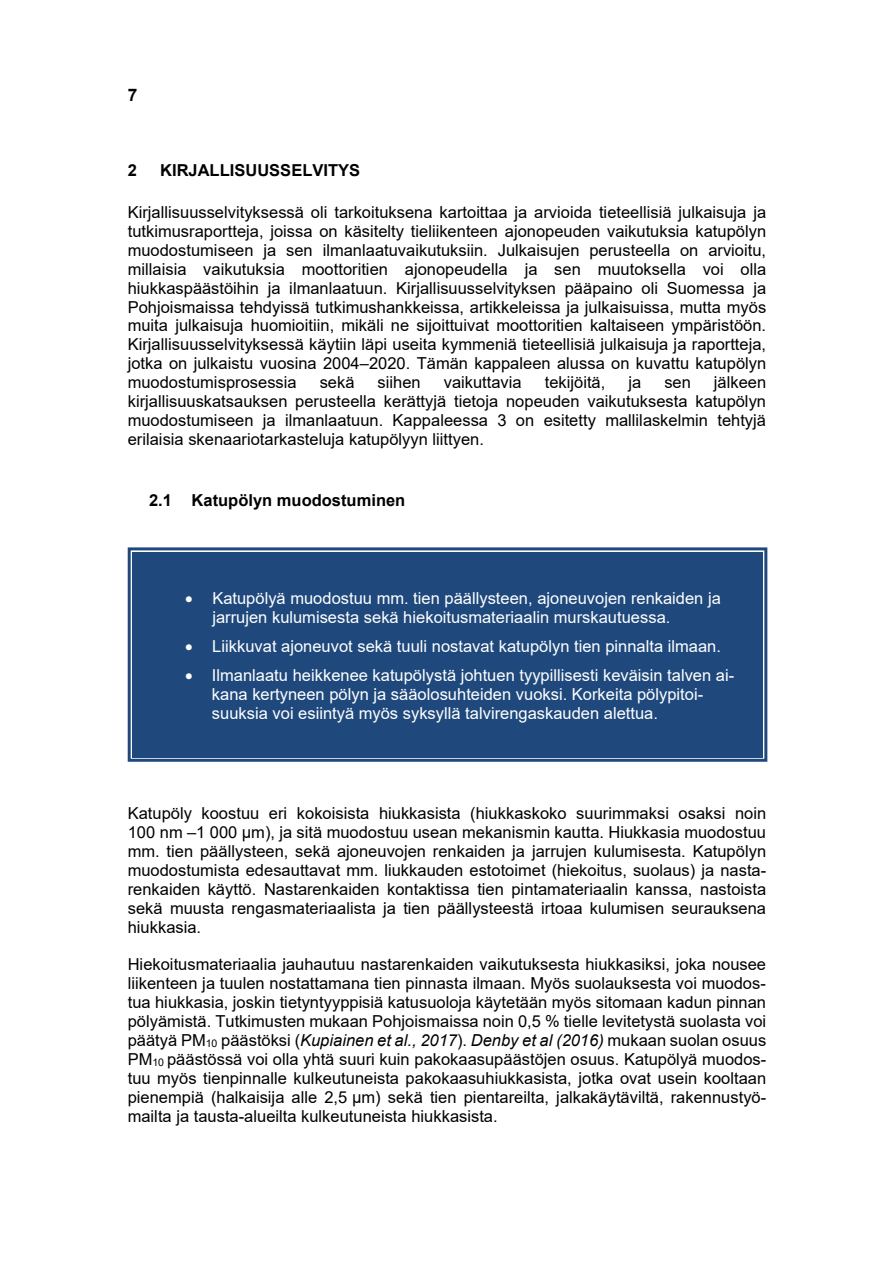
<style>
.page{position:relative;width:894px;height:1263px;background:#fff}
.page>*{position:absolute;margin:0;border:0;box-sizing:border-box;transform-origin:0 0}
.t1{font:700 17.25px "Arial";color:#000}
.t2{font:16.5px/19px "Arial";color:#000;text-align:justify}
.t3{font:16.5px/19px "Arial";color:#fff}
.t4{font:700 16.5px "Arial";color:#000}
.s1{font-style:italic}
</style>
<div class="page">
<div style="left:128px;top:547px;width:639px;height:215px;background:#1f497d"></div>
<p class="t1" style="left:128px;top:83px;width:11px">7</p>
<h1 class="t4" style="left:128px;top:159px;width:11px">2</h1>
<h1 class="t4" style="left:160px;top:159px;width:201px">KIRJALLISUUSSELVITYS</h1>
<p class="t2" style="left:128px;top:202px;width:639px">Kirjallisuusselvityksessä oli tarkoituksena kartoittaa ja arvioida tieteellisiä julkaisuja ja tutkimusraportteja, joissa on käsitelty tieliikenteen ajonopeuden vaikutuksia katupölyn muodostumiseen ja sen ilmanlaatuvaikutuksiin. Julkaisujen perusteella on arvioitu, millaisia vaikutuksia moottoritien ajonopeudella ja sen muutoksella voi olla hiukkaspäästöihin ja ilmanlaatuun. Kirjallisuusselvityksen pääpaino oli Suomessa ja Pohjoismaissa tehdyissä tutkimushankkeissa, artikkeleissa ja julkaisuissa, mutta myös muita julkaisuja huomioitiin, mikäli ne sijoittuivat moottoritien kaltaiseen ympäristöön.<br>Kirjallisuusselvityksessä käytiin läpi useita kymmeniä tieteellisiä julkaisuja ja raportteja, jotka on julkaistu vuosina 2004–2020. Tämän kappaleen alussa on kuvattu katupölyn muodostumisprosessia</p>
<p class="t2" style="left:128px;top:373px;width:639px;text-indent:586px">jälkeen kirjallisuuskatsauksen perusteella kerättyjä tietoja nopeuden vaikutuksesta katupölyn muodostumiseen ja ilmanlaatuun. Kappaleessa 3 on esitetty mallilaskelmin tehtyjä erilaisia skenaariotarkasteluja katupölyyn liittyen.</p>
<p class="t2" style="left:319px;top:373px;width:36px">sekä</p>
<p class="t2" style="left:377px;top:373px;width:45px">siihen</p>
<p class="t2" style="left:443px;top:373px;width:79px">vaikuttavia</p>
<p class="t2" style="left:544px;top:373px;width:62px">tekijöitä,</p>
<p class="t2" style="left:628px;top:373px;width:14px">ja</p>
<p class="t2" style="left:664px;top:373px;width:28px">sen</p>
<h2 class="t4" style="left:149px;top:488px;width:258px">2.1 Katupölyn muodostuminen</h2>
<p class="t3" style="left:212px;top:588px;width:510px;text-indent:-27px">• Katupölyä muodostuu mm. tien päällysteen, ajoneuvojen renkaiden ja jarrujen kulumisesta sekä hiekoitusmateriaalin murskautuessa.</p>
<p class="t3" style="left:185px;top:636px;width:537px">• Liikkuvat ajoneuvot sekä tuuli nostavat katupölyn tien pinnalta ilmaan.</p>
<p class="t3" style="left:212px;top:665px;width:523px;text-indent:-27px">• Ilmanlaatu heikkenee katupölystä johtuen tyypillisesti keväisin talven ai&shy;kana kertyneen pölyn ja sääolosuhteiden vuoksi. Korkeita pölypitoi&shy;suuksia voi esiintyä myös syksyllä talvirengaskauden alettua.</p>
<p class="t2" style="left:128px;top:804px;width:639px">Katupöly koostuu eri kokoisista hiukkasista (hiukkaskoko suurimmaksi osaksi noin 100 nm –1 000 µm), ja sitä muodostuu usean mekanismin kautta. Hiukkasia muodostuu mm. tien päällysteen, sekä ajoneuvojen renkaiden ja jarrujen kulumisesta. Katupölyn muodostumista edesauttavat mm. liukkauden estotoimet (hiekoitus, suolaus) ja nasta&shy;renkaiden käyttö. Nastarenkaiden kontaktissa tien pintamateriaalin kanssa, nastoista sekä muusta rengasmateriaalista ja tien päällysteestä irtoaa kulumisen seurauksena hiukkasia.</p>
<p class="t2" style="left:128px;top:955px;width:639px">Hiekoitusmateriaalia jauhautuu nastarenkaiden vaikutuksesta hiukkasiksi, joka nousee liikenteen ja tuulen nostattamana tien pinnasta ilmaan. Myös suolauksesta voi muodos&shy;tua hiukkasia, joskin tietyntyyppisiä katusuoloja käytetään myös sitomaan kadun pinnan pölyämistä. Tutkimusten mukaan Pohjoismaissa noin 0,5 % tielle levitetystä suolasta voi päätyä PM<sub>10</sub> päästöksi (<span class="s1">Kupiainen et al., 2017</span>). <span class="s1">Denby et al (2016)</span> mukaan suolan osuus PM<sub>10</sub> päästössä voi olla yhtä suuri kuin pakokaasupäästöjen osuus. Katupölyä muodos&shy;tuu myös tienpinnalle kulkeutuneista pakokaasuhiukkasista, jotka ovat usein kooltaan pienempiä (halkaisija alle 2,5 µm) sekä tien pientareilta, jalkakäytäviltä, rakennustyö&shy;mailta ja tausta-alueilta kulkeutuneista hiukkasista.</p>
</div>
